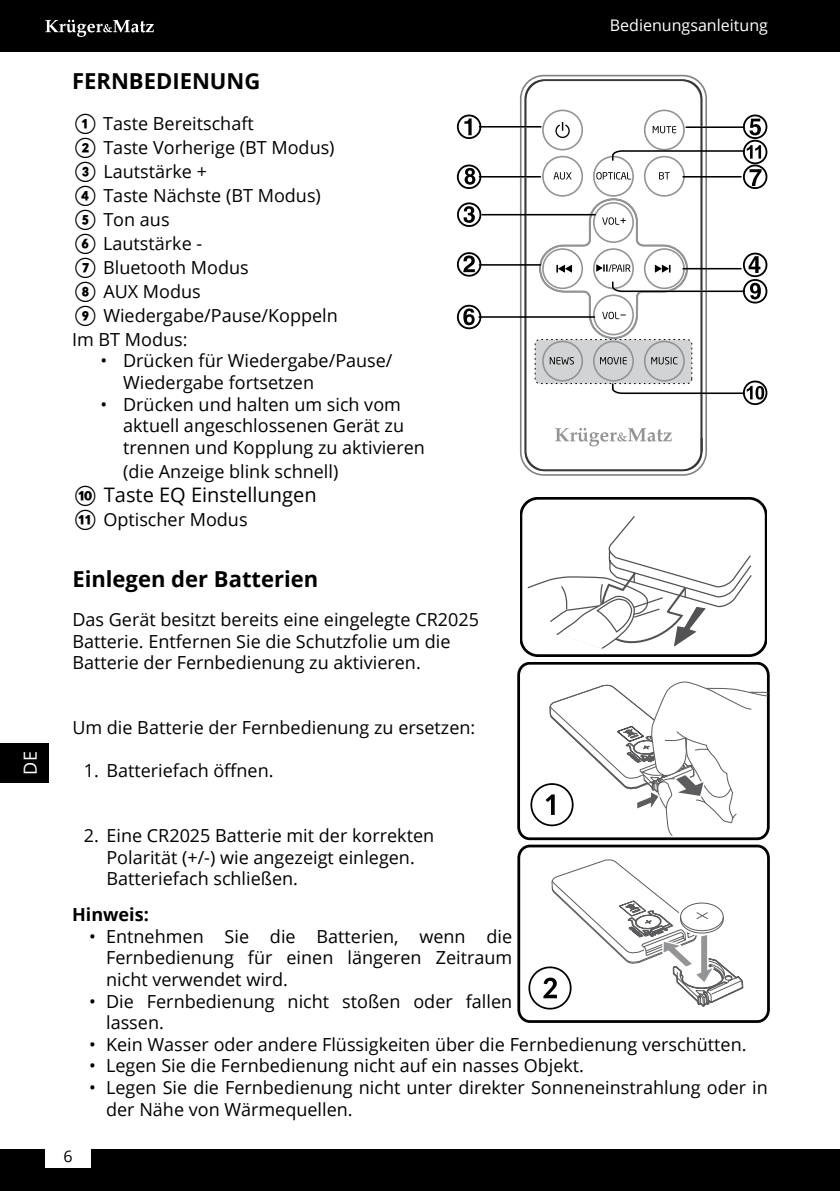
<style>
.page{position:relative;width:840px;height:1191px;background:#fff}
.page>*{position:absolute;margin:0;border:0;box-sizing:border-box;transform-origin:0 0}
.t1{font:700 22px "Open Sans";color:#000}
.t2{font:20px "Open Sans";color:#000}
.t3{font:18px/21.6px "Open Sans";color:#000}
.t4{font:700 18px "Open Sans";color:#000}
.t5{font:18px "Open Sans";color:#fff}
.t6{font:16px "Open Sans";color:#fff}
.t7{font:16px "Open Sans";color:#000}
.s1{font-family:"Carlito";font-weight:700;font-size:20px}
.s2{font-family:"Carlito";font-weight:700}
</style>
<div class="page">
<hr style="left:839px;top:1149px;width:1px;height:42px;background:#000">
<div style="left:0;top:0;width:839px;height:51px;background:#000"></div>
<svg style="left:45px;top:20px;width:109px;height:17px"></svg>
<div style="left:0;top:1149px;width:839px;height:42px;background:#000"></div>
<div style="left:45px;top:1144px;width:46px;height:24px;background:#fff"></div>
<div style="left:0;top:743px;width:49px;height:40px;background:#000"></div>
<div style="left:519px;top:75px;width:187px;height:401px;border:2px solid #808183;border-radius:23px"></div>
<svg style="left:523px;top:79px;width:179px;height:393px"></svg>
<svg style="left:537px;top:109px;width:151px;height:273px"></svg>
<svg style="left:651px;top:357px;width:26px;height:7px"></svg>
<svg style="left:599px;top:357px;width:27px;height:7px"></svg>
<svg style="left:602px;top:312px;width:23px;height:7px"></svg>
<svg style="left:555px;top:122px;width:14px;height:3px"></svg>
<svg style="left:681px;top:450px;width:21px;height:22px"></svg>
<svg style="left:481px;top:125px;width:226px;height:168px"></svg>
<hr style="left:479px;top:126px;width:61px;height:2px;background:#000">
<hr style="left:479px;top:176px;width:61px;height:1px;background:#000">
<hr style="left:479px;top:264px;width:61px;height:2px;background:#000">
<hr style="left:478px;top:316px;width:116px;height:2px;background:#000">
<hr style="left:482px;top:214px;width:113px;height:1px;background:#000">
<svg style="left:456px;top:115px;width:25px;height:24px"></svg>
<svg style="left:457px;top:202px;width:24px;height:25px"></svg>
<svg style="left:456px;top:252px;width:25px;height:25px"></svg>
<svg style="left:456px;top:305px;width:25px;height:24px"></svg>
<svg style="left:549px;top:357px;width:24px;height:7px"></svg>
<svg style="left:555px;top:428px;width:116px;height:18px"></svg>
<svg style="left:456px;top:164px;width:25px;height:25px"></svg>
<svg style="left:596px;top:253px;width:171px;height:50px"></svg>
<svg style="left:611px;top:380px;width:156px;height:25px"></svg>
<svg style="left:596px;top:114px;width:171px;height:75px"></svg>
<svg style="left:526px;top:516px;width:226px;height:139px"></svg>
<div style="left:520px;top:497px;width:246px;height:159px;border:3px solid #000;border-radius:17px"></div>
<div style="left:517px;top:662px;width:251px;height:178px;border:3px solid #000;border-radius:11px"></div>
<svg style="left:528px;top:681px;width:240px;height:341px"></svg>
<p class="t5" style="left:18px;top:774px;width:25px;rotate:-90deg">DE</p>
<p class="t1" style="left:72px;top:65px;width:190px">FERNBEDIENUNG</p>
<p class="t3" style="left:72px;top:111px;width:267px;line-height:24px"><span class="s1">①</span> Taste Bereitschaft<br><span class="s1">②</span> Taste Vorherige (BT Modus)<br><span class="s1">③</span> Lautstärke +<br><span class="s1">④</span> Taste Nächste (BT Modus)<br><span class="s1">⑤</span> Ton aus<br><span class="s1">⑥</span> Lautstärke -<br><span class="s1">⑦</span> Bluetooth Modus<br><span class="s1">⑧</span> AUX Modus<br><span class="s1">⑨</span> Wiedergabe/Pause/Koppeln<br>Im BT Modus:</p>
<p class="t3" style="left:123px;top:350px;width:271px;text-indent:-23px">• Drücken für Wiedergabe/Pause/<br>Wiedergabe fortsetzen</p>
<p class="t3" style="left:123px;top:393px;width:303px;text-indent:-23px">• Drücken und halten um sich vom aktuell angeschlossenen Gerät zu trennen und Kopplung zu aktivieren</p>
<p class="t3" style="left:123px;top:460px;width:216px">(die Anzeige blink schnell)</p>
<p class="t2" style="left:72px;top:481px;width:246px"><span class="s2">⑩</span> Taste EQ Einstellungen</p>
<p class="t3" style="left:72px;top:508px;width:177px"><span class="s1">⑪</span> Optischer Modus</p>
<p class="t1" style="left:72px;top:563px;width:247px">Einlegen der Batterien</p>
<p class="t3" style="left:72px;top:608px;width:408px">Das Gerät besitzt bereits eine eingelegte CR2025<br>Batterie. Entfernen Sie die Schutzfolie um die<br>Batterie der Fernbedienung zu aktivieren.</p>
<p class="t3" style="left:72px;top:716px;width:404px">Um die Batterie der Fernbedienung zu ersetzen:</p>
<p class="t3" style="left:84px;top:759px;width:191px">1. Batteriefach öffnen.</p>
<p class="t3" style="left:106px;top:824px;width:329px;text-indent:-23px">2. Eine CR2025 Batterie mit der korrekten<br>Polarität (+/-) wie angezeigt einlegen.<br>Batteriefach schließen.</p>
<p class="t6" style="left:609px;top:14px;width:159px">Bedienungsanleitung</p>
<p class="t4" style="left:72px;top:902px;width:78px">Hinweis:</p>
<p class="t3" style="left:106px;top:925px;width:407px;text-align:justify;text-indent:-17px">• Entnehmen Sie die Batterien, wenn die Fernbedienung für einen längeren Zeitraum nicht verwendet wird.</p>
<p class="t3" style="left:106px;top:989px;width:407px;text-indent:-17px">• Die Fernbedienung nicht stoßen oder fallen lassen.</p>
<p class="t3" style="left:89px;top:1033px;width:658px">• Kein Wasser oder andere Flüssigkeiten über die Fernbedienung verschütten.</p>
<p class="t3" style="left:89px;top:1054px;width:496px">• Legen Sie die Fernbedienung nicht auf ein nasses Objekt.</p>
<p class="t3" style="left:106px;top:1076px;width:663px;text-indent:-17px">• Legen Sie die Fernbedienung nicht unter direkter Sonneneinstrahlung oder in der Nähe von Wärmequellen.</p>
<p class="t7" style="left:63px;top:1145px;width:11px">6</p>
</div>
